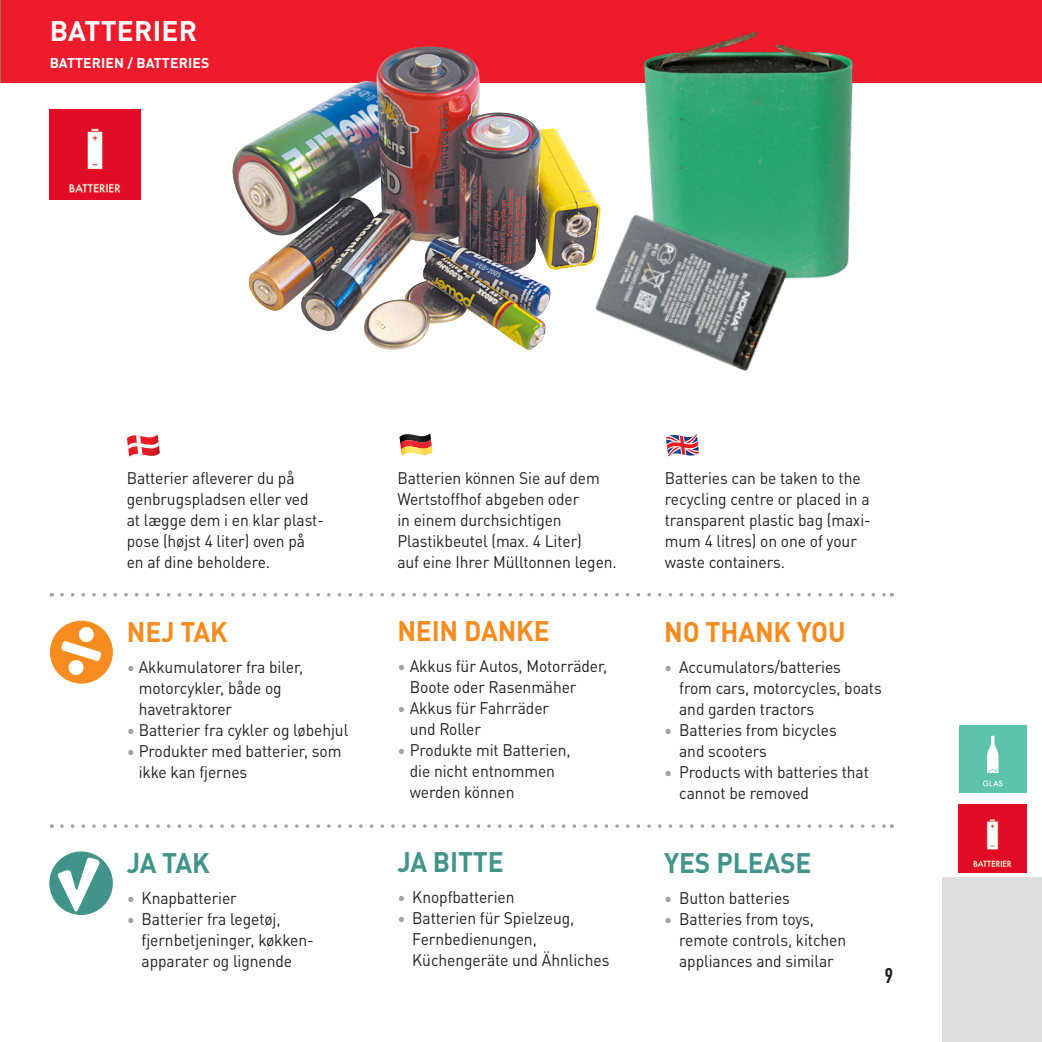
<style>
.page{position:relative;width:1042px;height:1042px;background:#fff}
.page>*{position:absolute;margin:0;border:0;box-sizing:border-box;transform-origin:0 0}
.t1{font:700 28px "DINOT";letter-spacing:-.005em;color:#f68b1f;scale:.94 1}
.t2{font:700 28px "DINOT";letter-spacing:-.005em;color:#42948a;scale:.94 1}
.t3{font:700 28px "DINOT";letter-spacing:.01em;color:#fff}
.t4{font:21px "DIN Engschrift Std";color:#231f20;scale:1.05 1}
.t5{font:16.62px/21px "DINOT";letter-spacing:-.005em;color:#231f20;scale:.94 1}
.t6{font:700 14px "DINOT";letter-spacing:.01em;color:#fff}
.s1{color:#a0a1a5}
</style>
<div class="page">
<div style="left:0;top:0;width:1042px;height:83px;background:#ee1b2d"></div>
<img style="left:50px;top:109px;width:90px;height:91px">
<img style="left:644px;top:32px;width:209px;height:246px">
<img style="left:601px;top:181px;width:208px;height:190px">
<img style="left:232px;top:46px;width:369px;height:304px">
<svg style="left:62px;top:593px;width:830px;height:3px"></svg>
<svg style="left:62px;top:824px;width:830px;height:4px"></svg>
<div style="left:50px;top:621px;width:63px;height:62px;background:#f68b1f;border-radius:50%"></div>
<svg style="left:61px;top:626px;width:41px;height:50px"></svg>
<div style="left:49px;top:851px;width:64px;height:64px;background:#42948a;border-radius:50%"></div>
<svg style="left:57px;top:857px;width:44px;height:56px"></svg>
<svg style="left:127px;top:434px;width:33px;height:23px"></svg>
<svg style="left:666px;top:434px;width:33px;height:23px"></svg>
<svg style="left:399px;top:433px;width:33px;height:23px"></svg>
<div style="left:959px;top:725px;width:67px;height:68px;background:#5dc3ad"></div>
<svg style="left:983px;top:780px;width:19px;height:6px"></svg>
<svg style="left:987px;top:736px;width:11px;height:37px"></svg>
<img style="left:959px;top:805px;width:67px;height:67px">
<div style="left:943px;top:878px;width:99px;height:164px;background:#dcdddf"></div>
<h1 class="t3" style="left:50px;top:9px;width:149px">BATTERIER</h1>
<p class="t6" style="left:50px;top:51px;width:161px">BATTERIEN / BATTERIES</p>
<p class="t5" style="left:127px;top:466px;width:211px">Batterier afleverer du på genbrugspladsen eller ved at lægge dem i en klar plast&shy;pose (højst 4 liter) oven på en af dine beholdere.</p>
<p class="t5" style="left:397px;top:466px;width:235px">Batterien können Sie auf dem<br>Wertstoffhof abgeben oder<br>in einem durchsichtigen<br>Plastikbeutel (max. 4 Liter)<br>auf eine Ihrer Mülltonnen legen.</p>
<p class="t5" style="left:665px;top:466px;width:221px">Batteries can be taken to the recycling centre or placed in a transparent plastic bag (maxi&shy;mum 4 litres) on one of your waste containers.</p>
<h2 class="t1" style="left:127px;top:610px;width:109px">NEJ TAK</h2>
<p class="t5" style="left:139px;top:655px;width:177px;text-indent:-12px"><span class="s1">•</span> Akkumulatorer fra biler, motorcykler, både og havetraktorer</p>
<p class="t5" style="left:127px;top:718px;width:237px"><span class="s1">•</span> Batterier fra cykler og løbehjul</p>
<p class="t5" style="left:139px;top:739px;width:217px;text-indent:-12px"><span class="s1">•</span> Produkter med batterier, som ikke kan fjernes</p>
<h2 class="t2" style="left:127px;top:841px;width:90px">JA TAK</h2>
<p class="t5" style="left:127px;top:886px;width:119px"><span class="s1">•</span> Knapbatterier</p>
<p class="t5" style="left:142px;top:907px;width:185px;text-indent:-15px"><span class="s1">•</span> Batterier fra legetøj, fjernbetjeninger, køkken&shy;apparater og lignende</p>
<h1 class="t1" style="left:397px;top:609px;width:163px">NEIN DANKE</h1>
<p class="t5" style="left:410px;top:654px;width:212px;text-indent:-12px"><span class="s1">•</span> Akkus für Autos, Motorräder,<br>Boote oder Rasenmäher</p>
<p class="t5" style="left:410px;top:696px;width:150px;text-indent:-12px"><span class="s1">•</span> Akkus für Fahrräder und Roller</p>
<p class="t5" style="left:410px;top:738px;width:172px;text-indent:-12px"><span class="s1">•</span> Produkte mit Batterien, die nicht entnommen werden können</p>
<h1 class="t2" style="left:397px;top:840px;width:115px">JA BITTE</h1>
<p class="t5" style="left:397px;top:885px;width:126px"><span class="s1">•</span> Knopfbatterien</p>
<p class="t5" style="left:412px;top:906px;width:211px;text-indent:-15px"><span class="s1">•</span> Batterien für Spielzeug,<br>Fernbedienungen,<br>Küchengeräte und Ähnliches</p>
<h1 class="t1" style="left:664px;top:610px;width:194px">NO THANK YOU</h1>
<p class="t5" style="left:679px;top:655px;width:217px;text-indent:-15px"><span class="s1">•</span> Accumulators/batteries<br>from cars, motorcycles, boats and garden tractors</p>
<p class="t5" style="left:679px;top:718px;width:169px;text-indent:-15px"><span class="s1">•</span> Batteries from bicycles and scooters</p>
<p class="t5" style="left:679px;top:760px;width:203px;text-indent:-15px"><span class="s1">•</span> Products with batteries that cannot be removed</p>
<h1 class="t2" style="left:664px;top:841px;width:158px">YES PLEASE</h1>
<p class="t5" style="left:664px;top:886px;width:135px"><span class="s1">•</span> Button batteries</p>
<p class="t5" style="left:679px;top:907px;width:179px;text-indent:-15px"><span class="s1">•</span> Batteries from toys, remote controls, kitchen appliances and similar</p>
<p class="t4" style="left:885px;top:963px;width:9px">9</p>
</div>
